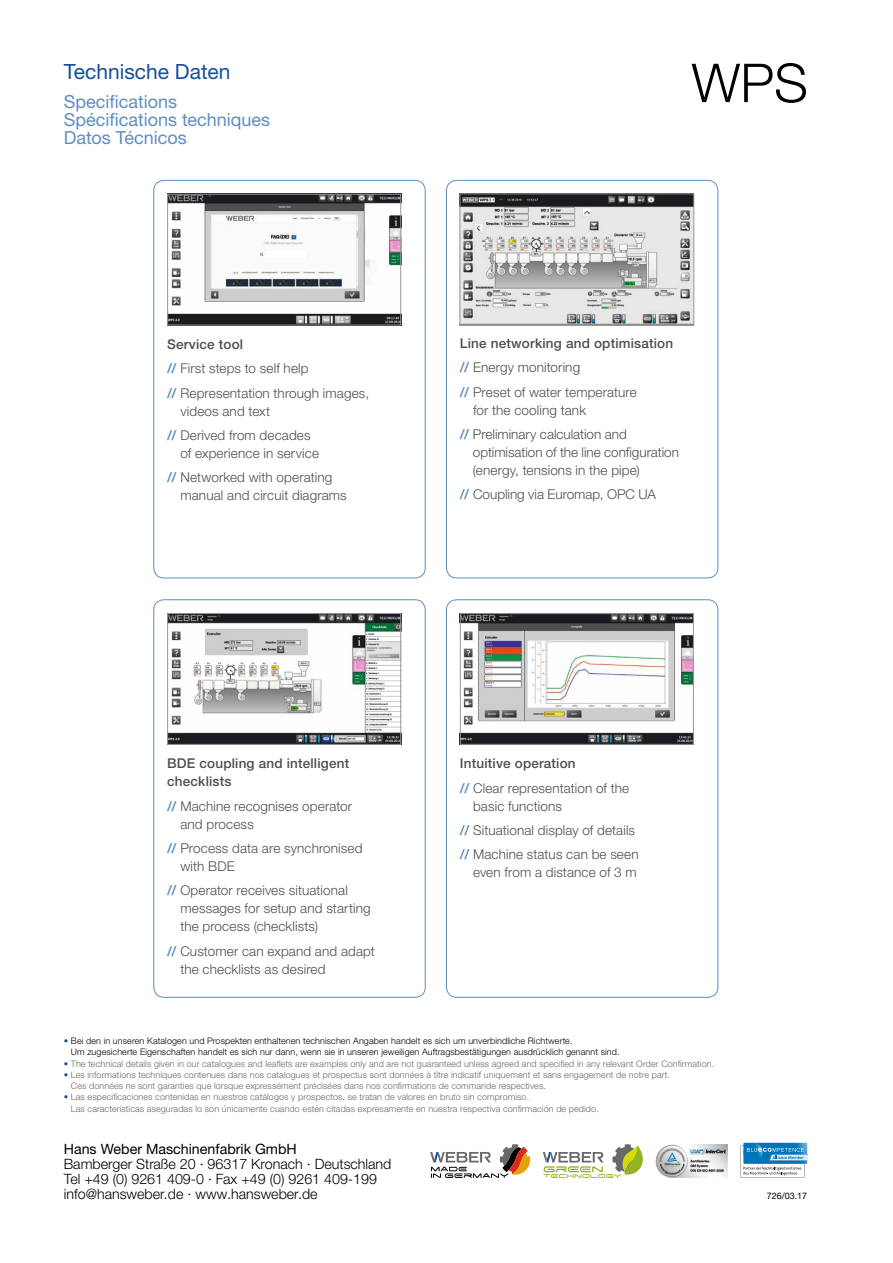
<style>
.page{position:relative;width:893px;height:1263px;background:#fff}
.page>*{position:absolute;margin:0;border:0;box-sizing:border-box;transform-origin:0 0}
.t1{font:300 53.7px "Helvetica Neue LTW1 G";color:#000}
.t2{font:21px "Helvetica Neue LTW1 G";color:#164f99}
.t3{font:18px/18px "Helvetica Neue LTW1 G";color:#5e8ec3}
.t4{font:300 14.25px/15px "Helvetica Neue LTW1 G";color:#000}
.t5{font:14.25px "Helvetica Neue LTW1 G";color:#000}
.t6{font:300 13.5px/24.5px "Helvetica Neue LTW1 G";letter-spacing:.01em;color:#4e4e4d}
.t7{font:500 13.5px/18px "Helvetica Neue LTW1 G";letter-spacing:.015em;color:#4e4e4d}
.t8{font:300 9px/11.2px "Helvetica Neue LTW1 G";letter-spacing:.01em;color:#686867}
.t9{font:300 9px/11.2px "Helvetica Neue LTW1 G";letter-spacing:.01em;color:#000}
.t10{font:9px "Helvetica Neue LTW1 G";color:#000}
.s1{font-weight:500}
.s2{font-weight:700;color:#5e8ec3}
.s3{color:#164f99}
</style>
<div class="page">
<img style="left:655px;top:1144px;width:73px;height:34px">
<svg style="left:543px;top:1144px;width:100px;height:34px"></svg>
<svg style="left:430px;top:1144px;width:100px;height:34px"></svg>
<svg style="left:740px;top:1143px;width:68px;height:35px"></svg>
<div style="left:153px;top:599px;width:273px;height:399px;border:1px solid #5e8ec3;border-radius:10px"></div>
<div style="left:153px;top:180px;width:273px;height:398px;border:1px solid #5e8ec3;border-radius:10px"></div>
<div style="left:446px;top:180px;width:272px;height:398px;border:1px solid #5e8ec3;border-radius:10px"></div>
<div style="left:446px;top:599px;width:272px;height:399px;border:1px solid #5e8ec3;border-radius:10px"></div>
<img style="left:169px;top:615px;width:230px;height:128px">
<div style="left:167px;top:613px;width:234px;height:132px;border:1px solid #989999"></div>
<img style="left:462px;top:615px;width:230px;height:128px">
<div style="left:460px;top:613px;width:234px;height:132px;border:1px solid #989999"></div>
<img style="left:462px;top:196px;width:230px;height:128px">
<div style="left:460px;top:194px;width:234px;height:132px;border:1px solid #989999"></div>
<img style="left:169px;top:196px;width:230px;height:127px">
<div style="left:167px;top:194px;width:234px;height:131px;border:1px solid #989999"></div>
<h2 class="t2" style="left:64px;top:58px;width:168px">Technische Daten</h2>
<h3 class="t3" style="left:64px;top:92px;width:208px">Specifications<br>Spécifications techniques<br>Datos Técnicos</h3>
<p class="t6" style="left:167px;top:332px;width:203px"><span class="s1">Service tool<br></span><span class="s2">//</span> First steps to self help<br><span class="s2">//</span> Representation through images,</p>
<p class="t6" style="left:167px;top:399px;width:145px;text-indent:13px">videos and text<br><span class="s2">//</span> Derived from decades</p>
<p class="t6" style="left:167px;top:441px;width:167px;text-align:center">of experience in service<br><span class="s2">//</span> Networked with operating</p>
<p class="t6" style="left:180px;top:483px;width:168px">manual and circuit diagrams</p>
<h1 class="t1" style="left:692px;top:50px;width:118px">WPS</h1>
<p class="t6" style="left:460px;top:331px;width:215px"><span class="s1">Line networking and optimisation </span><span class="s2">//</span> Energy monitoring<br><span class="s2">//</span> Preset of water temperature</p>
<p class="t6" style="left:460px;top:398px;width:168px;text-indent:13px">for the cooling tank<br><span class="s2">//</span> Preliminary calculation and</p>
<p class="t6" style="left:473px;top:443px;width:208px;line-height:18px">optimisation of the line configuration (energy, tensions in the pipe)</p>
<p class="t6" style="left:460px;top:482px;width:197px"><span class="s2">//</span> Coupling via Euromap, OPC UA</p>
<p class="t7" style="left:167px;top:754px;width:183px">BDE coupling and intelligent checklists</p>
<p class="t6" style="left:180px;top:797px;width:173px;line-height:18px;text-indent:-13px"><span class="s2">//</span> Machine recognises operator and process</p>
<p class="t6" style="left:180px;top:839px;width:184px;line-height:18px;text-indent:-13px"><span class="s2">//</span> Process data are synchronised with BDE</p>
<p class="t6" style="left:180px;top:881px;width:192px;line-height:18px;text-indent:-13px"><span class="s2">//</span> Operator receives situational messages for setup and starting the process (checklists)</p>
<p class="t6" style="left:180px;top:942px;width:196px;line-height:18px;text-indent:-13px"><span class="s2">//</span> Customer can expand and adapt the checklists as desired</p>
<p class="t6" style="left:460px;top:751px;width:171px"><span class="s1">Intuitive operation<br></span><span class="s2">//</span> Clear representation of the</p>
<p class="t6" style="left:460px;top:793px;width:180px;text-indent:13px">basic functions<br><span class="s2">//</span> Situational display of details <span class="s2">//</span> Machine status can be seen</p>
<p class="t6" style="left:473px;top:860px;width:165px">even from a distance of 3 m</p>
<p class="t9" style="left:71px;top:1035px;width:550px;text-indent:-7px"><span class="s3">•</span> Bei den in unseren Katalogen und Prospekten enthaltenen technischen Angaben handelt es sich um unverbindliche Richtwerte.<br>Um zugesicherte Eigenschaften handelt es sich nur dann, wenn sie in unseren jeweiligen Auftragsbestätigungen ausdrücklich genannt sind.</p>
<p class="t8" style="left:64px;top:1058px;width:652px"><span class="s3">•</span> The technical details given in our catalogues and leaflets are examples only and are not guaranteed unless agreed and specified in any relevant Order Confirmation.</p>
<p class="t8" style="left:71px;top:1069px;width:601px;text-indent:-7px"><span class="s3">•</span> Les informations techniques contenues dans nos catalogues et prospectus sont données à titre indicatif uniquement et sans engagement de notre part.<br>Ces données ne sont garanties que lorsque expressément précisées dans nos confirmations de commande respectives.</p>
<p class="t8" style="left:71px;top:1091px;width:529px;text-indent:-7px"><span class="s3">•</span> Las especificaciones contenidas en nuestros catálogos y prospectos, se tratan de valores en bruto sin compromiso.<br>Las características aseguradas lo son únicamente cuando estén citadas expresamente en nuestra respectiva confirmación de pedido.</p>
<p class="t5" style="left:64px;top:1140px;width:234px">Hans Weber Maschinenfabrik GmbH</p>
<p class="t4" style="left:64px;top:1156px;width:329px">Bamberger Straße 20 · 96317 Kronach · Deutschland<br>Tel +49 (0) 9261 409-0 · Fax +49 (0) 9261 409-199 info@hansweber.de · www.hansweber.de</p>
<p class="t10" style="left:767px;top:1190px;width:42px">726/03.17</p>
</div>
